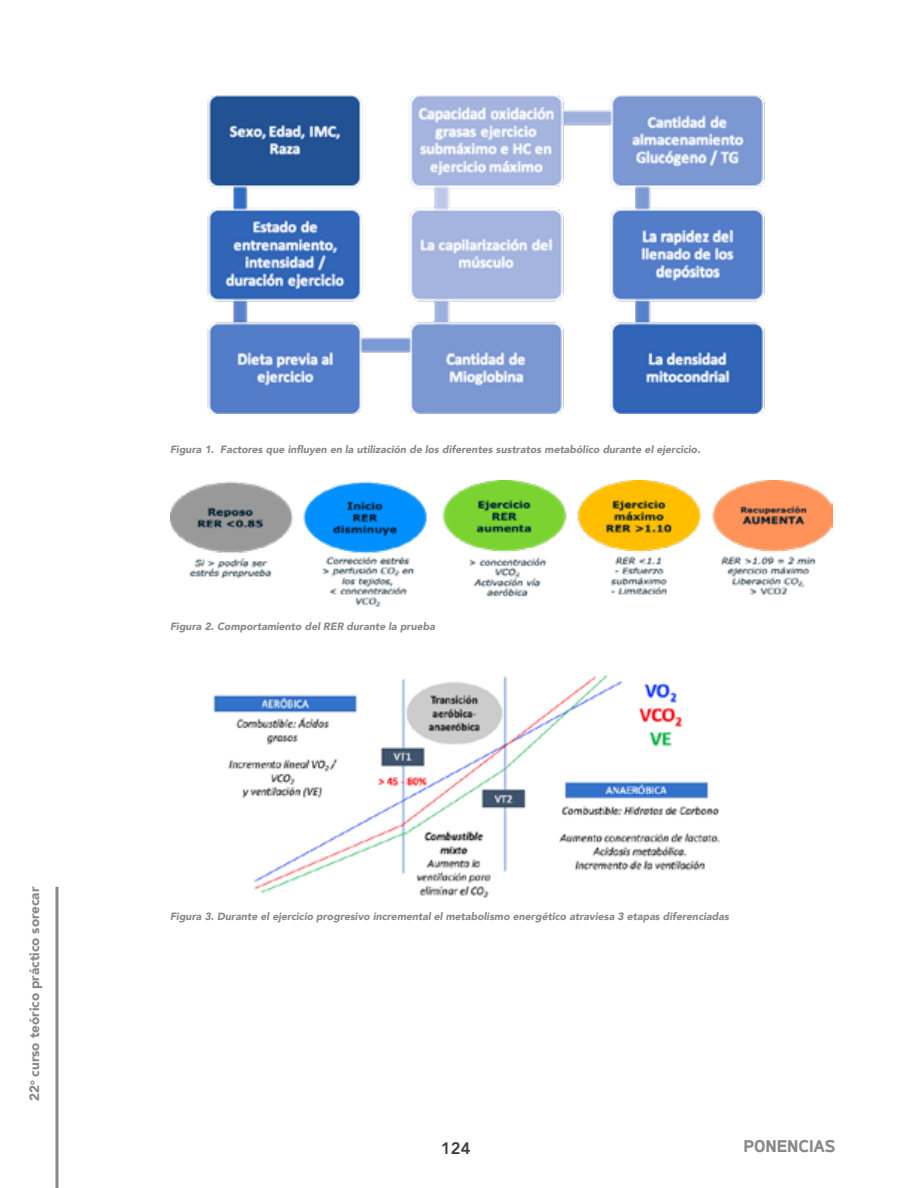
<style>
.page{position:relative;width:918px;height:1188px;background:#fff}
.page>*{position:absolute;margin:0;border:0;box-sizing:border-box;transform-origin:0 0}
.t1{font:800 18px "Accord Alt";color:#888889}
.t2{font:800 16.5px "Avenir";color:#3d3d3c}
.t3{font:900 13.5px "Avenir";color:#888889}
.t4{font:italic 900 10.5px "Avenir";color:#888889}
</style>
<div class="page">
<hr style="left:55px;top:887px;width:3px;height:301px;background:#888889">
<img style="left:207px;top:96px;width:558px;height:317px">
<img style="left:170px;top:480px;width:663px;height:127px">
<img style="left:213px;top:675px;width:507px;height:224px">
<p class="t3" style="left:23px;top:1101px;width:216px;rotate:-90deg">22<sup>o</sup> curso teórico práctico sorecar</p>
<p class="t4" style="left:170px;top:441px;width:532px">Figura 1. Factores que influyen en la utilización de los diferentes sustratos metabólico durante el ejercicio.</p>
<p class="t4" style="left:170px;top:617px;width:267px">Figura 2. Comportamiento del RER durante la prueba</p>
<p class="t4" style="left:170px;top:907px;width:560px">Figura 3. Durante el ejercicio progresivo incremental el metabolismo energético atraviesa 3 etapas diferenciadas</p>
<h2 class="t2" style="left:441px;top:1135px;width:31px">124</h2>
<h1 class="t1" style="left:743px;top:1136px;width:93px">PONENCIAS</h1>
</div>
